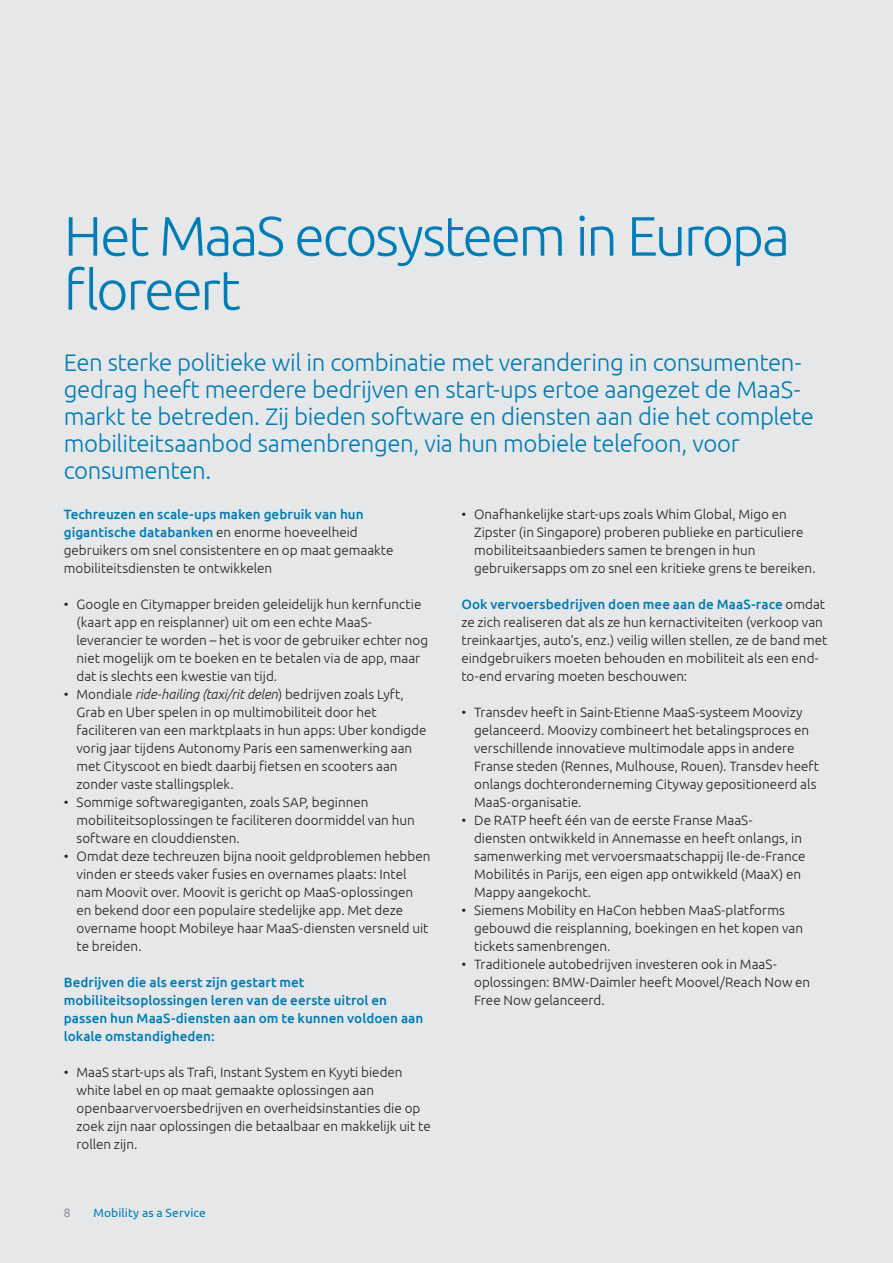
<style>
.page{position:relative;width:893px;height:1263px;background:#e6e7e9}
.page>*{position:absolute;margin:0;border:0;box-sizing:border-box;transform-origin:0 0}
.chapter-title1{font:300 55.5px/54px "Ubuntu";letter-spacing:-.04em;color:#007cb6}
.chapter-title1-2{font:300 24px/27px "Ubuntu";letter-spacing:-.015em;color:#007cb6}
.text{font:300 13.5px/18px "Ubuntu";color:#231f20}
.text-2{font:500 13.5px/18px "Ubuntu";color:#007cb6}
.footer-title{font:12px "Ubuntu";letter-spacing:.005em;color:#007cb6}
.t1{font:300 12px "Ubuntu";color:#76787b}
.s1{font-weight:500;color:#007cb6}
.s2{font-style:italic}
</style>
<div class="page">
<p class="chapter-title1" style="left:64px;top:208px;width:728px">Het MaaS ecosysteem in Europa floreert</p>
<p class="chapter-title1-2" style="left:64px;top:348px;width:752px">Een sterke politieke wil in combinatie met verandering in consumenten&shy;gedrag heeft meerdere bedrijven en start-ups ertoe aangezet de MaaS&shy;markt te betreden. Zij bieden software en diensten aan die het complete mobiliteitsaanbod samenbrengen, via hun mobiele telefoon, voor consumenten.</p>
<p class="text" style="left:64px;top:504px;width:331px"><span class="s1">Techreuzen en scale-ups maken gebruik van hun gigantische databanken</span> en enorme hoeveelheid gebruikers om snel consistentere en op maat gemaakte mobiliteitsdiensten te ontwikkelen</p>
<p class="text" style="left:77px;top:594px;width:353px;text-indent:-13px">• Google en Citymapper breiden geleidelijk hun kernfunctie (kaart app en reisplanner) uit om een echte MaaS&shy;leverancier te worden – het is voor de gebruiker echter nog niet mogelijk om te boeken en te betalen via de app, maar dat is slechts een kwestie van tijd.</p>
<p class="text" style="left:77px;top:684px;width:352px;text-indent:-13px">• Mondiale <span class="s2">ride-hailing (taxi/rit delen</span>) bedrijven zoals Lyft, Grab en Uber spelen in op multimobiliteit door het faciliteren van een marktplaats in hun apps: Uber kondigde vorig jaar tijdens Autonomy Paris een samenwerking aan met Cityscoot en biedt daarbij fietsen en scooters aan zonder vaste stallingsplek.</p>
<p class="text" style="left:77px;top:792px;width:340px;text-indent:-13px">• Sommige softwaregiganten, zoals SAP, beginnen mobiliteitsoplossingen te faciliteren doormiddel van hun software en clouddiensten.</p>
<p class="text" style="left:77px;top:846px;width:355px;text-indent:-13px">• Omdat deze techreuzen bijna nooit geldproblemen hebben vinden er steeds vaker fusies en overnames plaats: Intel nam Moovit over. Moovit is gericht op MaaS-oplossingen en bekend door een populaire stedelijke app. Met deze overname hoopt Mobileye haar MaaS-diensten versneld uit te breiden.</p>
<p class="text-2" style="left:64px;top:972px;width:361px">Bedrijven die als eerst zijn gestart met mobiliteitsoplossingen leren van de eerste uitrol en passen hun MaaS-diensten aan om te kunnen voldoen aan lokale omstandigheden:</p>
<p class="text" style="left:77px;top:1062px;width:356px;text-indent:-13px">• MaaS start-ups als Trafi, Instant System en Kyyti bieden white label en op maat gemaakte oplossingen aan openbaarvervoersbedrijven en overheidsinstanties die op zoek zijn naar oplossingen die betaalbaar en makkelijk uit te rollen zijn.</p>
<p class="t1" style="left:64px;top:1205px;width:8px">8</p>
<p class="footer-title" style="left:94px;top:1205px;width:98px">&lt;DocumentTitle&gt;</p>
<p class="footer-title" style="left:94px;top:1205px;width:114px">Mobility as a Service</p>
<p class="text" style="left:474px;top:504px;width:343px;text-indent:-13px">• Onafhankelijke start-ups zoals Whim Global, Migo en Zipster (in Singapore) proberen publieke en particuliere mobiliteitsaanbieders samen te brengen in hun gebruikersapps om zo snel een kritieke grens te bereiken.</p>
<p class="text" style="left:461px;top:594px;width:367px"><span class="s1">Ook vervoersbedrijven doen mee aan de MaaS-race</span> omdat ze zich realiseren dat als ze hun kernactiviteiten (verkoop van treinkaartjes, auto’s, enz.) veilig willen stellen, ze de band met eindgebruikers moeten behouden en mobiliteit als een end&shy;to-end ervaring moeten beschouwen:</p>
<p class="text" style="left:474px;top:702px;width:346px;text-indent:-13px">• Transdev heeft in Saint-Etienne MaaS-systeem Moovizy gelanceerd. Moovizy combineert het betalingsproces en verschillende innovatieve multimodale apps in andere Franse steden (Rennes, Mulhouse, Rouen). Transdev heeft onlangs dochteronderneming Cityway gepositioneerd als MaaS-organisatie.</p>
<p class="text" style="left:474px;top:810px;width:333px;text-indent:-13px">• De RATP heeft één van de eerste Franse MaaS&shy;diensten ontwikkeld in Annemasse en heeft onlangs, in samenwerking met vervoersmaatschappij Ile-de-France Mobilités in Parijs, een eigen app ontwikkeld (MaaX) en Mappy aangekocht.</p>
<p class="text" style="left:474px;top:900px;width:330px;text-indent:-13px">• Siemens Mobility en HaCon hebben MaaS-platforms gebouwd die reisplanning, boekingen en het kopen van tickets samenbrengen.</p>
<p class="text" style="left:474px;top:954px;width:338px;text-indent:-13px">• Traditionele autobedrijven investeren ook in MaaS&shy;oplossingen: BMW-Daimler heeft Moovel/Reach Now en<br>Free Now gelanceerd.</p>
</div>
